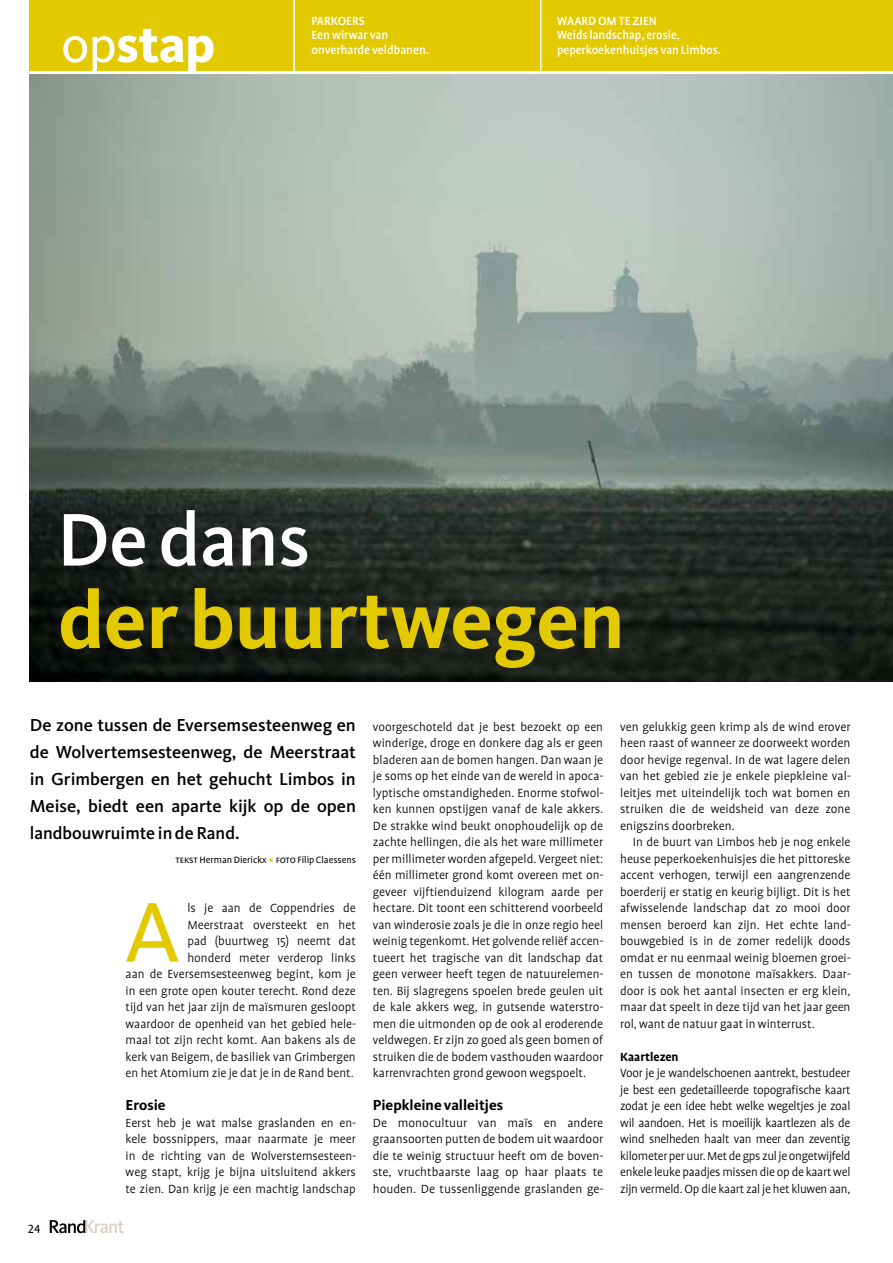
<style>
.page{position:relative;width:893px;height:1263px;background:#fff}
.page>*{position:absolute;margin:0;border:0;box-sizing:border-box;transform-origin:0 0}
.t1{font:87.75px "Kievit";color:#e3c900}
.t2{font:700 83.4px "Kievit";color:#e3c900}
.t3{font:500 77.25px "Kievit";color:#fff}
.t4{font:800 52.5px "Kievit";color:#fff}
.t5{font:500 18px/27px "Kievit";color:#000;text-align:justify}
.t6{font:700 15px "Kievit";color:#000}
.t7{font:300 13.5px/16.5px "Profile";color:#000;text-align:justify}
.t8{font:500 13.5px/14.7px "Profile";color:#fff}
.t9{font:700 13.5px "Profile";color:#000}
.t10{font:13.5px "Profile NO";color:#000}
.t11{font:10.5px "Profile";color:#000}
.s1{font-weight:400}
.s2{font-family:"Profile SC"}
.s3{color:#e3c900}
</style>
<div class="page">
<svg style="left:50px;top:1220px;width:74px;height:13px"></svg>
<div style="left:30px;top:0;width:863px;height:70px;background:#e3c900"></div>
<hr style="left:540px;top:0;width:2px;height:71px;background:#fff">
<hr style="left:293px;top:0;width:2px;height:73px;background:#fff">
<img style="left:29px;top:75px;width:864px;height:606px">
<h3 class="t4" style="left:61px;top:12px;width:155px"><span class="s1">op</span>stap</h3>
<p class="t8" style="left:312px;top:13px;width:119px">PARKOERS<br>Een wirwar van onverharde veldbanen.</p>
<p class="t8" style="left:557px;top:13px;width:165px">WAARD OM TE ZIEN<br>Weids landschap, erosie, peperkoekenhuisjes van Limbos.</p>
<h3 class="t3" style="left:57px;top:492px;width:254px">De dans</h3>
<h2 class="t2" style="left:58px;top:569px;width:568px">der buurtwegen</h2>
<h3 class="t5" style="left:30px;top:711px;width:328px">De zone tussen de Eversemsesteenweg en de Wolvertemsesteenweg, de Meerstraat in Grimbergen en het gehucht Limbos in Meise, biedt een aparte kijk op de open landbouwruimte in de Rand.</h3>
<p class="t11" style="left:175px;top:854px;width:182px"><span class="s2">tekst</span> Herman Dierickx <span class="s3">▪</span> <span class="s2">foto</span> Filip Claessens</p>
<p class="t7" style="left:126px;top:900px;width:232px;text-align:right">ls je aan de Coppendries de<br>Meerstraat oversteekt en het<br>pad (buurtweg 15) neemt dat<br>honderd meter verderop links<br>aan de Eversemsesteenweg begint, kom je in een grote open kouter terecht. Rond deze tijd van het jaar zijn de maïsmuren gesloopt waardoor de openheid van het gebied hele&shy;maal tot zijn recht komt. Aan bakens als de kerk van Beigem, de basiliek van Grimbergen en het Atomium zie je dat je in de Rand bent.</p>
<p class="t6" style="left:126px;top:1096px;width:42px">Erosie</p>
<p class="t7" style="left:126px;top:1114px;width:232px">Eerst heb je wat malse graslanden en en&shy;kele bossnippers, maar naarmate je meer in de richting van de Wolverstemsesteen&shy;weg stapt, krijg je bijna uitsluitend akkers te zien. Dan krijg je een machtig landschap</p>
<h1 class="t1" style="left:124px;top:879px;width:57px">A</h1>
<p class="t10" style="left:28px;top:1223px;width:14px">24</p>
<p class="t7" style="left:373px;top:718px;width:232px">voorgeschoteld dat je best bezoekt op een winderige, droge en donkere dag als er geen bladeren aan de bomen hangen. Dan waan je je soms op het einde van de wereld in apoca&shy;lyptische omstandigheden. Enorme stofwol&shy;ken kunnen opstijgen vanaf de kale akkers.<br>De strakke wind beukt onophoudelijk op de zachte hellingen, die als het ware millimeter per millimeter worden afgepeld. Vergeet niet: één millimeter grond komt overeen met on&shy;geveer vijftienduizend kilogram aarde per hectare. Dit toont een schitterend voorbeeld van winderosie zoals je die in onze regio heel weinig tegenkomt. Het golvende reliëf accen&shy;tueert het tragische van dit landschap dat geen verweer heeft tegen de natuurelemen&shy;ten. Bij slagregens spoelen brede geulen uit de kale akkers weg, in gutsende waterstro&shy;men die uitmonden op de ook al eroderende veldwegen. Er zijn zo goed als geen bomen of struiken die de bodem vasthouden waardoor karrenvrachten grond gewoon wegspoelt.</p>
<p class="t6" style="left:373px;top:1096px;width:132px">Piepkleine valleitjes</p>
<p class="t7" style="left:373px;top:1114px;width:232px">De monocultuur van maïs en andere graansoorten putten de bodem uit waardoor die te weinig structuur heeft om de boven&shy;ste, vruchtbaarste laag op haar plaats te houden. De tussenliggende graslanden ge-</p>
<p class="t7" style="left:620px;top:718px;width:232px">ven gelukkig geen krimp als de wind erover heen raast of wanneer ze doorweekt worden door hevige regenval. In de wat lagere delen van het gebied zie je enkele piepkleine val&shy;leitjes met uiteindelijk toch wat bomen en struiken die de weidsheid van deze zone enigszins doorbreken.</p>
<p class="t7" style="left:620px;top:834px;width:232px;text-indent:13px">In de buurt van Limbos heb je nog enkele heuse peperkoekenhuisjes die het pittoreske accent verhogen, terwijl een aangrenzende boerderij er statig en keurig bijligt. Dit is het afwisselende landschap dat zo mooi door mensen beroerd kan zijn. Het echte land&shy;bouwgebied is in de zomer redelijk doods omdat er nu eenmaal weinig bloemen groei&shy;en tussen de monotone maïsakkers. Daar&shy;door is ook het aantal insecten er erg klein, maar dat speelt in deze tijd van het jaar geen rol, want de natuur gaat in winterrust.</p>
<p class="t9" style="left:620px;top:1049px;width:60px">Kaartlezen</p>
<p class="t7" style="left:620px;top:1065px;width:232px">Voor je je wandelschoenen aantrekt, bestudeer je best een gedetailleerde topografische kaart zodat je een idee hebt welke wegeltjes je zoal wil aandoen. Het is moeilijk kaartlezen als de wind snelheden haalt van meer dan zeventig kilometer per uur. Met de gps zul je ongetwijfeld enkele leuke paadjes missen die op de kaart wel zijn vermeld. Op die kaart zal je het kluwen aan,</p>
</div>
